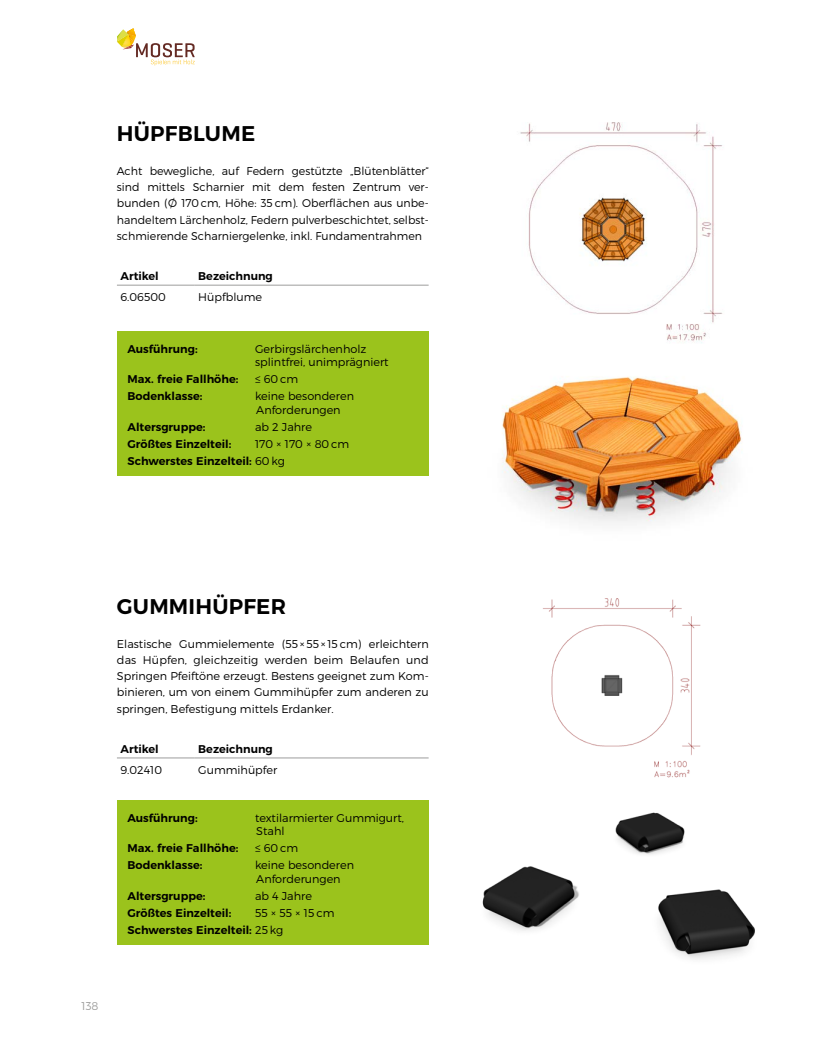
<style>
.page{position:relative;width:815px;height:1053px;background:#fff}
.page>*{position:absolute;margin:0;border:0;box-sizing:border-box;transform-origin:0 0}
.t1{font:600 21.25px "Montserrat";letter-spacing:.01em;color:#000}
.t2{font:300 11.25px/16.2px "Montserrat";color:#000}
.t3{font:600 11.25px/17px "Montserrat";color:#000}
.t4{font:300 11.25px "Montserrat";color:#9d9d9c}
.s1{font-weight:300}
</style>
<div class="page">
<img style="left:520px;top:122px;width:203px;height:221px">
<img style="left:425px;top:376px;width:317px;height:147px">
<img style="left:482px;top:812px;width:273px;height:148px">
<img style="left:543px;top:598px;width:158px;height:180px">
<hr style="left:117px;top:285px;width:78px;height:1px;background:#9d9d9c">
<hr style="left:195px;top:285px;width:234px;height:1px;background:#9d9d9c">
<div style="left:117px;top:331px;width:312px;height:144px;background:#9bc31c"></div>
<hr style="left:117px;top:757px;width:78px;height:1px;background:#9d9d9c">
<hr style="left:195px;top:757px;width:234px;height:1px;background:#9d9d9c">
<div style="left:117px;top:800px;width:312px;height:144px;background:#9bc31c"></div>
<svg style="left:117px;top:28px;width:78px;height:38px"></svg>
<h1 class="t1" style="left:117px;top:116px;width:140px">HÜPFBLUME</h1>
<p class="t2" style="left:117px;top:162px;width:313px;text-align:justify">Acht bewegliche, auf Federn gestützte „Blütenblätter“ sind mittels Scharnier mit dem festen Zentrum ver&shy;bunden (Ø 170 cm, Höhe: 35 cm). Oberflächen aus unbe&shy;handeltem Lärchenholz, Federn pulverbeschichtet, selbst&shy;schmierende Scharniergelenke, inkl. Fundamentrahmen</p>
<p class="t3" style="left:120px;top:266px;width:40px">Artikel</p>
<p class="t3" style="left:198px;top:266px;width:76px">Bezeichnung</p>
<p class="t2" style="left:120px;top:289px;width:47px">6.06500</p>
<p class="t2" style="left:198px;top:289px;width:65px">Hüpfblume</p>
<p class="t3" style="left:128px;top:339px;width:72px">Ausführung:</p>
<p class="t2" style="left:255px;top:342px;width:135px;line-height:13.5px">Gerbirgslärchenholz splintfrei, unimprägniert</p>
<p class="t3" style="left:128px;top:370px;width:112px">Max. freie Fallhöhe:</p>
<p class="t2" style="left:255px;top:371px;width:45px">≤ 60 cm</p>
<p class="t3" style="left:128px;top:387px;width:76px">Bodenklasse:</p>
<p class="t2" style="left:255px;top:389px;width:100px;line-height:13.5px">keine besonderen<br>Anforderungen</p>
<p class="t3" style="left:128px;top:417px;width:79px">Altersgruppe:</p>
<p class="t2" style="left:255px;top:418px;width:58px">ab 2 Jahre</p>
<p class="t3" style="left:128px;top:434px;width:105px">Größtes Einzelteil:</p>
<p class="t3" style="left:128px;top:434px;width:223px;text-indent:128px"><span class="s1">170 × 170 × 80 cm<br></span>Schwerstes Einzelteil: <span class="s1">60 kg</span></p>
<h1 class="t1" style="left:117px;top:588px;width:171px">GUMMIHÜPFER</h1>
<p class="t2" style="left:117px;top:635px;width:313px;text-align:justify">Elastische Gummielemente (55×55× 15 cm) erleichtern das Hüpfen, gleichzeitig werden beim Belaufen und Springen Pfeiftöne erzeugt. Bestens geeignet zum Kom&shy;binieren, um von einem Gummihüpfer zum anderen zu springen, Befestigung mittels Erdanker.</p>
<p class="t3" style="left:120px;top:739px;width:40px">Artikel</p>
<p class="t3" style="left:198px;top:739px;width:76px">Bezeichnung</p>
<p class="t2" style="left:120px;top:761px;width:43px">9.02410</p>
<p class="t2" style="left:198px;top:761px;width:80px">Gummihüpfer</p>
<p class="t3" style="left:128px;top:808px;width:72px">Ausführung:</p>
<p class="t2" style="left:255px;top:810px;width:150px;line-height:13.5px">textilarmierter Gummigurt,<br>Stahl</p>
<p class="t3" style="left:128px;top:838px;width:112px">Max. freie Fallhöhe:</p>
<p class="t2" style="left:255px;top:839px;width:45px">≤ 60 cm</p>
<p class="t3" style="left:128px;top:855px;width:76px">Bodenklasse:</p>
<p class="t2" style="left:255px;top:858px;width:100px;line-height:13.5px">keine besonderen<br>Anforderungen</p>
<p class="t3" style="left:128px;top:886px;width:79px">Altersgruppe:</p>
<p class="t2" style="left:255px;top:887px;width:58px">ab 4 Jahre</p>
<p class="t3" style="left:128px;top:903px;width:105px">Größtes Einzelteil:</p>
<p class="t3" style="left:128px;top:903px;width:208px;text-indent:128px"><span class="s1">55 × 55 × 15 cm<br></span>Schwerstes Einzelteil: <span class="s1">25 kg</span></p>
<p class="t4" style="left:82px;top:999px;width:19px">138</p>
</div>
